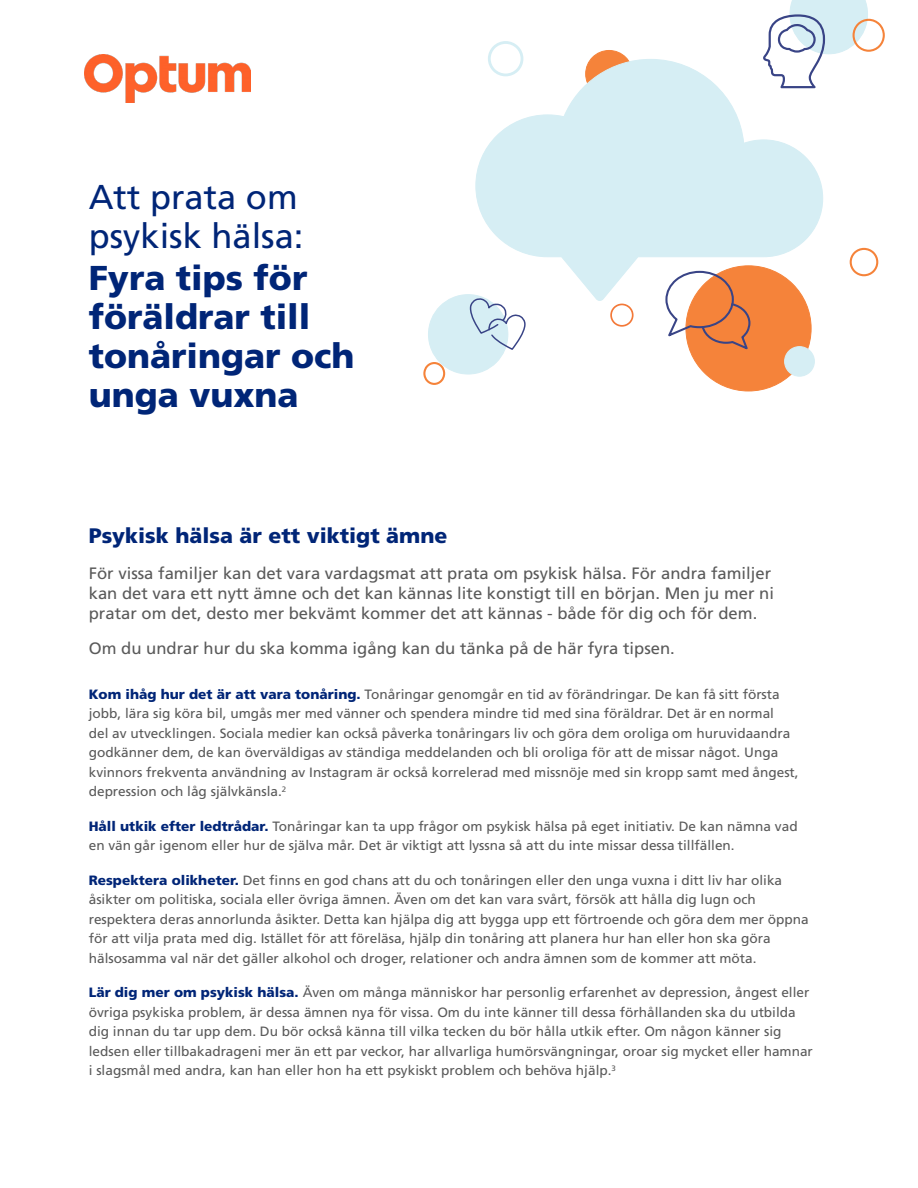
<style>
.page{position:relative;width:918px;height:1188px;background:#fff}
.page>*{position:absolute;margin:0;border:0;box-sizing:border-box;transform-origin:0 0}
.P_-_Paragraph_Style2{font:900 34.5px/39px "Frutiger LT Std";color:#002577}
.P_-_Paragraph_Style1{font:34.5px/39.6px "Frutiger LT Std";color:#002577}
.P_-_Paragraph_Style3{font:900 21px "Frutiger LT Std";color:#002577}
.P_-_Paragraph_Style3-2{font:16.5px/20px "Frutiger LT Std";color:#5a5a5a}
.P_-_Paragraph_Style3-3{font:13.5px/19.5px "Frutiger LT Std";color:#5a5a5a}
.s1{font-weight:900;color:#002577}
</style>
<div class="page">
<svg style="left:590px;top:50px;width:38px;height:9px"></svg>
<svg style="left:853px;top:247px;width:26px;height:30px"></svg>
<svg style="left:476px;top:59px;width:347px;height:241px"></svg>
<svg style="left:486px;top:41px;width:39px;height:37px"></svg>
<svg style="left:610px;top:303px;width:24px;height:24px"></svg>
<svg style="left:664px;top:266px;width:150px;height:125px"></svg>
<svg style="left:762px;top:0;width:123px;height:89px"></svg>
<img style="left:85px;top:55px;width:165px;height:48px">
<svg style="left:423px;top:285px;width:103px;height:100px"></svg>
<p class="P_-_Paragraph_Style1" style="left:89px;top:177px;width:216px">Att prata om psykisk hälsa:</p>
<p class="P_-_Paragraph_Style2" style="left:89px;top:259px;width:267px">Fyra tips för föräldrar till tonåringar och unga vuxna</p>
<p class="P_-_Paragraph_Style3" style="left:89px;top:523px;width:360px">Psykisk hälsa är ett viktigt ämne</p>
<p class="P_-_Paragraph_Style3-2" style="left:89px;top:564px;width:687px">För vissa familjer kan det vara vardagsmat att prata om psykisk hälsa. För andra familjer kan det vara ett nytt ämne och det kan kännas lite konstigt till en början. Men ju mer ni pratar om det, desto mer bekvämt kommer det att kännas - både för dig och för dem.</p>
<p class="P_-_Paragraph_Style3-2" style="left:89px;top:638px;width:588px">Om du undrar hur du ska komma igång kan du tänka på de här fyra tipsen.</p>
<p class="P_-_Paragraph_Style3-3" style="left:89px;top:684px;width:711px"><span class="s1">Kom ihåg hur det är att vara tonåring.</span> Tonåringar genomgår en tid av förändringar. De kan få sitt första jobb, lära sig köra bil, umgås mer med vänner och spendera mindre tid med sina föräldrar. Det är en normal<br>del av utvecklingen. Sociala medier kan också påverka tonåringars liv och göra dem oroliga om huruvidaandra godkänner dem, de kan överväldigas av ständiga meddelanden och bli oroliga för att de missar något. Unga kvinnors frekventa användning av Instagram är också korrelerad med missnöje med sin kropp samt med ångest, depression och låg självkänsla.<sup>2</sup></p>
<p class="P_-_Paragraph_Style3-3" style="left:89px;top:816px;width:710px"><span class="s1">Håll utkik efter ledtrådar.</span> Tonåringar kan ta upp frågor om psykisk hälsa på eget initiativ. De kan nämna vad en vän går igenom eller hur de själva mår. Det är viktigt att lyssna så att du inte missar dessa tillfällen.</p>
<p class="P_-_Paragraph_Style3-3" style="left:89px;top:870px;width:722px"><span class="s1">Respektera olikheter.</span> Det finns en god chans att du och tonåringen eller den unga vuxna i ditt liv har olika åsikter om politiska, sociala eller övriga ämnen. Även om det kan vara svårt, försök att hålla dig lugn och respektera deras annorlunda åsikter. Detta kan hjälpa dig att bygga upp ett förtroende och göra dem mer öppna för att vilja prata med dig. Istället för att föreläsa, hjälp din tonåring att planera hur han eller hon ska göra hälsosamma val när det gäller alkohol och droger, relationer och andra ämnen som de kommer att möta.</p>
<p class="P_-_Paragraph_Style3-3" style="left:89px;top:983px;width:726px"><span class="s1">Lär dig mer om psykisk hälsa.</span> Även om många människor har personlig erfarenhet av depression, ångest eller övriga psykiska problem, är dessa ämnen nya för vissa. Om du inte känner till dessa förhållanden ska du utbilda dig innan du tar upp dem. Du bör också känna till vilka tecken du bör hålla utkik efter. Om någon känner sig ledsen eller tillbakadrageni mer än ett par veckor, har allvarliga humörsvängningar, oroar sig mycket eller hamnar i slagsmål med andra, kan han eller hon ha ett psykiskt problem och behöva hjälp.<sup>3</sup></p>
</div>
